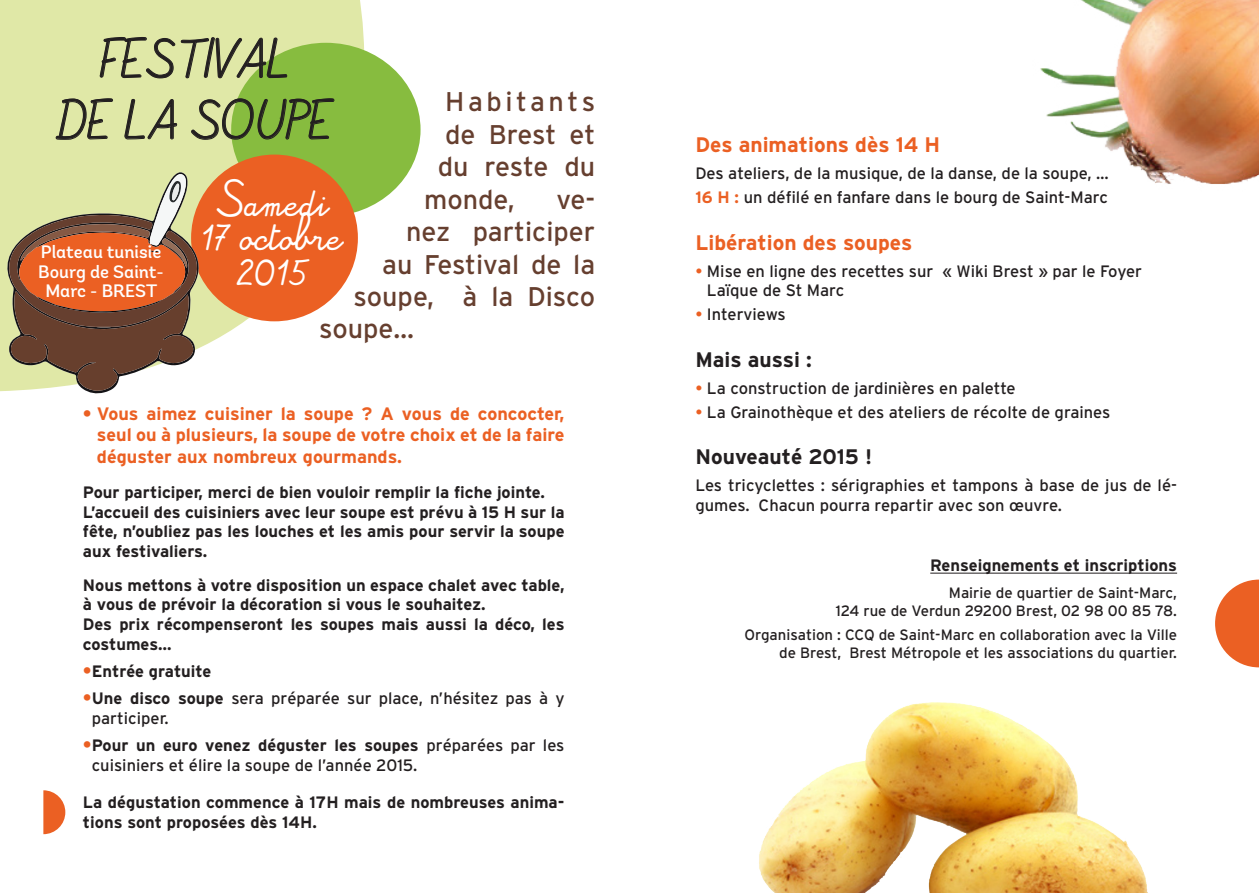
<style>
.page{position:relative;width:1259px;height:893px;background:#fff}
.page>*{position:absolute;margin:0;border:0;box-sizing:border-box;transform-origin:0 0}
.t1{font:27px "Interstate";color:#663f2f}
.t2{font:27px "Interstate";letter-spacing:.13em;color:#663f2f}
.t3{font:26.55px "Alamain";color:#231f20}
.t4{font:25.65px/34.2px "Alamain";color:#fff;text-align:center}
.t5{font:700 21px "Interstate";color:#eb6023}
.t6{font:700 21px "Interstate";color:#231f20}
.t7{font:700 18px/21.6px "Interstate";color:#eb6023;text-align:justify}
.t8{font:500 18px/19.6px "Andes";color:#fff;text-align:center}
.t9{font:16.5px/19.8px "Interstate";color:#231f20}
.t10{font:700 16.5px/19.8px "Interstate";color:#231f20}
.t11{font:15px "Interstate";color:#231f20}
.s1{font-size:18px;color:#eb6023}
.s2{font-weight:700;font-size:18px;color:#eb6023}
.s3{font-weight:700}
.s4{font-weight:700;color:#eb6023}
.s5{color:#eb6023}
</style>
<div class="page">
<svg style="left:0;top:0;width:421px;height:392px;fill:#e0e8a7"></svg>
<img style="left:1040px;top:0;width:219px;height:184px">
<img style="left:759px;top:702px;width:389px;height:191px">
<div style="left:231px;top:43px;width:189px;height:174px;background:#87bc3f;border-radius:50%"></div>
<svg style="left:99px;top:36px;width:189px;height:43px;background:#bdc78b"></svg>
<svg style="left:55px;top:98px;width:59px;height:42px;background:#c1c791"></svg>
<svg style="left:124px;top:98px;width:54px;height:42px;background:#c5cc94"></svg>
<svg style="left:190px;top:98px;width:145px;height:42px"></svg>
<div style="left:191px;top:155px;width:167px;height:166px;background:#eb6023;border-radius:50%"></div>
<svg style="left:2px;top:172px;width:199px;height:222px;background:#b58962"></svg>
<hr style="left:930px;top:573px;width:247px;height:1px;background:#231f20">
<svg style="left:1215px;top:580px;width:44px;height:87px"></svg>
<svg style="left:43px;top:790px;width:22px;height:44px"></svg>
<p class="t3" style="left:98px;top:52px;width:192px">FESTIVAL</p>
<p class="t3" style="left:55px;top:114px;width:278px">DE LA SOUPE</p>
<p class="t4" style="left:215px;top:190px;width:115px">Samedi</p>
<p class="t2" style="left:445px;top:87px;width:151px">Habitants</p>
<p class="t1" style="left:445px;top:119px;width:152px">de Brest et</p>
<p class="t1" style="left:438px;top:152px;width:159px">du reste du</p>
<p class="t1" style="left:424px;top:184px;width:92px">monde,</p>
<p class="t1" style="left:556px;top:184px;width:40px">ve-</p>
<p class="t1" style="left:406px;top:216px;width:190px">nez participer</p>
<p class="t1" style="left:382px;top:249px;width:215px">au Festival de la</p>
<p class="t1" style="left:354px;top:281px;width:243px">soupe, à la Disco</p>
<p class="t1" style="left:319px;top:314px;width:96px">soupe…</p>
<p class="t4" style="left:201px;top:224px;width:143px">17 octobre<br>2015</p>
<p class="t8" style="left:41px;top:242px;width:122px">Plateau tunisie</p>
<p class="t8" style="left:38px;top:262px;width:127px">Bourg de Saint-<br>Marc - BREST</p>
<p class="t7" style="left:97px;top:402px;width:469px;text-indent:-14px">• Vous aimez cuisiner la soupe ? A vous de concocter, seul ou à plusieurs, la soupe de votre choix et de la faire déguster aux nombreux gourmands.</p>
<p class="t10" style="left:83px;top:482px;width:463px">Pour participer, merci de bien vouloir remplir la fiche jointe.</p>
<p class="t10" style="left:83px;top:502px;width:483px;text-align:justify">L’accueil des cuisiniers avec leur soupe est prévu à 15 H sur la fête, n’oubliez pas les louches et les amis pour servir la soupe aux festivaliers.</p>
<p class="t10" style="left:83px;top:575px;width:483px">Nous mettons à votre disposition un espace chalet avec table, à vous de prévoir la décoration si vous le souhaitez.</p>
<p class="t10" style="left:83px;top:614px;width:483px">Des prix récompenseront les soupes mais aussi la déco, les costumes…</p>
<p class="t10" style="left:83px;top:661px;width:130px"><span class="s1">•</span>Entrée gratuite</p>
<p class="t9" style="left:92px;top:688px;width:474px;text-indent:-9px"><span class="s2">•</span><span class="s3">Une disco soupe</span> sera préparée sur place, n’hésitez pas à y participer.</p>
<p class="t9" style="left:92px;top:735px;width:474px;text-indent:-9px"><span class="s2">•</span><span class="s3">Pour un euro venez déguster les soupes</span> préparées par les cuisiniers et élire la soupe de l’année 2015.</p>
<p class="t10" style="left:83px;top:792px;width:483px">La dégustation commence à 17H mais de nombreuses anima&shy;tions sont proposées dès 14H.</p>
<p class="t5" style="left:695px;top:133px;width:246px">Des animations dès 14 H</p>
<p class="t9" style="left:695px;top:164px;width:415px">Des ateliers, de la musique, de la danse, de la soupe, …</p>
<p class="t9" style="left:695px;top:188px;width:414px"><span class="s4">16 H :</span> un défilé en fanfare dans le bourg de Saint-Marc</p>
<p class="t5" style="left:695px;top:230px;width:218px">Libération des soupes</p>
<p class="t9" style="left:707px;top:261px;width:437px;text-indent:-12px"><span class="s5">•</span> Mise en ligne des recettes sur « Wiki Brest » par le Foyer<br>Laïque de St Marc</p>
<p class="t9" style="left:695px;top:305px;width:92px"><span class="s5">•</span> Interviews</p>
<p class="t6" style="left:695px;top:347px;width:118px">Mais aussi :</p>
<p class="t9" style="left:695px;top:378px;width:322px"><span class="s5">•</span> La construction de jardinières en palette</p>
<p class="t9" style="left:695px;top:402px;width:416px"><span class="s5">•</span> La Grainothèque et des ateliers de récolte de graines</p>
<p class="t6" style="left:695px;top:445px;width:178px">Nouveauté 2015 !</p>
<p class="t9" style="left:695px;top:475px;width:483px">Les tricyclettes : sérigraphies et tampons à base de jus de lé&shy;gumes. Chacun pourra repartir avec son œuvre.</p>
<p class="t10" style="left:930px;top:555px;width:248px">Renseignements et inscriptions</p>
<p class="t11" style="left:949px;top:584px;width:230px">Mairie de quartier de Saint-Marc,</p>
<p class="t11" style="left:836px;top:602px;width:343px">124 rue de Verdun 29200 Brest, 02 98 00 85 78.</p>
<p class="t11" style="left:744px;top:626px;width:434px">Organisation : CCQ de Saint-Marc en collaboration avec la Ville</p>
<p class="t11" style="left:779px;top:644px;width:399px">de Brest, Brest Métropole et les associations du quartier.</p>
</div>
